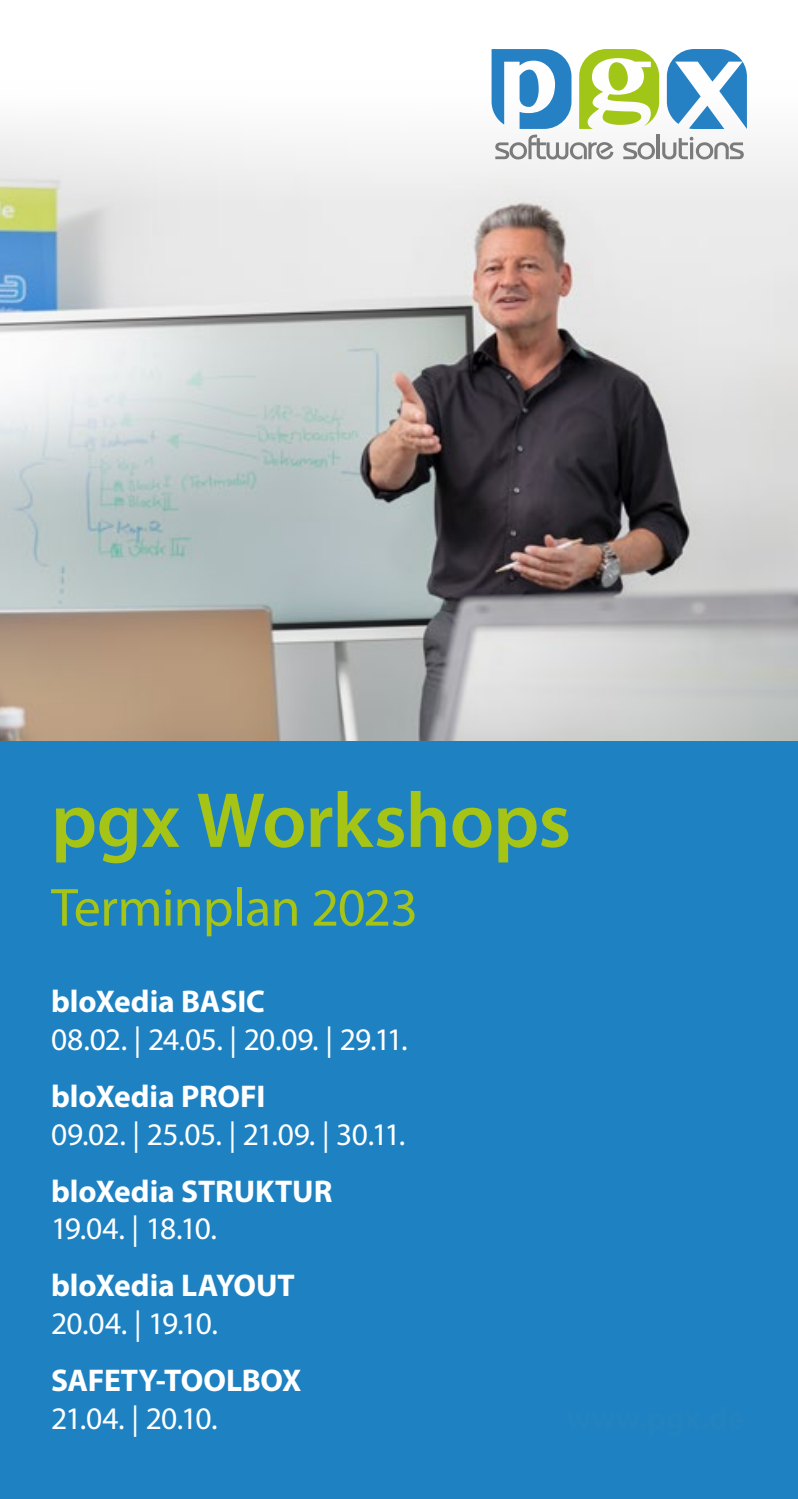
<style>
.page{position:relative;width:798px;height:1499px;background:#fff}
.page>*{position:absolute;margin:0;border:0;box-sizing:border-box;transform-origin:0 0}
.t1{font:600 78.75px "Myriad Pro";letter-spacing:-.01em;color:#a5c416}
.t2{font:54px "Myriad Pro";letter-spacing:-.015em;color:#a5c416}
.t3{font:31.5px "Myriad Pro";letter-spacing:-.02em;color:#fff}
.t4{font:700 31.5px "Myriad Pro";letter-spacing:-.005em;color:#fff}
</style>
<div class="page">
<img style="left:0;top:82px;width:797px;height:659px">
<svg style="left:495px;top:135px;width:118px;height:24px"></svg>
<svg style="left:623px;top:142px;width:31px;height:17px"></svg>
<hr style="left:656px;top:134px;width:3px;height:25px;background:#7c7b7b">
<svg style="left:662px;top:137px;width:81px;height:22px"></svg>
<svg style="left:491px;top:49px;width:80px;height:80px"></svg>
<svg style="left:579px;top:49px;width:80px;height:80px"></svg>
<svg style="left:666px;top:49px;width:80px;height:80px"></svg>
<div style="left:0;top:741px;width:797px;height:758px;background:#1e82c2"></div>
<h1 class="t1" style="left:51px;top:770px;width:521px">pgx Workshops</h1>
<h2 class="t2" style="left:51px;top:874px;width:368px">Terminplan 2023</h2>
<p class="t4" style="left:51px;top:981px;width:215px">bloXedia BASIC</p>
<p class="t3" style="left:51px;top:1020px;width:358px">08.02. | 24.05. | 20.09. | 29.11.</p>
<p class="t4" style="left:51px;top:1075px;width:216px">bloXedia PROFI</p>
<p class="t3" style="left:51px;top:1114px;width:355px">09.02. | 25.05. | 21.09. | 30.11.</p>
<p class="t4" style="left:51px;top:1170px;width:283px">bloXedia STRUKTUR</p>
<p class="t3" style="left:51px;top:1209px;width:167px">19.04. | 18.10.</p>
<p class="t4" style="left:51px;top:1265px;width:245px">bloXedia LAYOUT</p>
<p class="t3" style="left:51px;top:1304px;width:168px">20.04. | 19.10.</p>
<p class="t4" style="left:51px;top:1360px;width:252px">SAFETY-TOOLBOX</p>
<p class="t3" style="left:51px;top:1399px;width:168px">21.04. | 20.10.</p>
</div>
